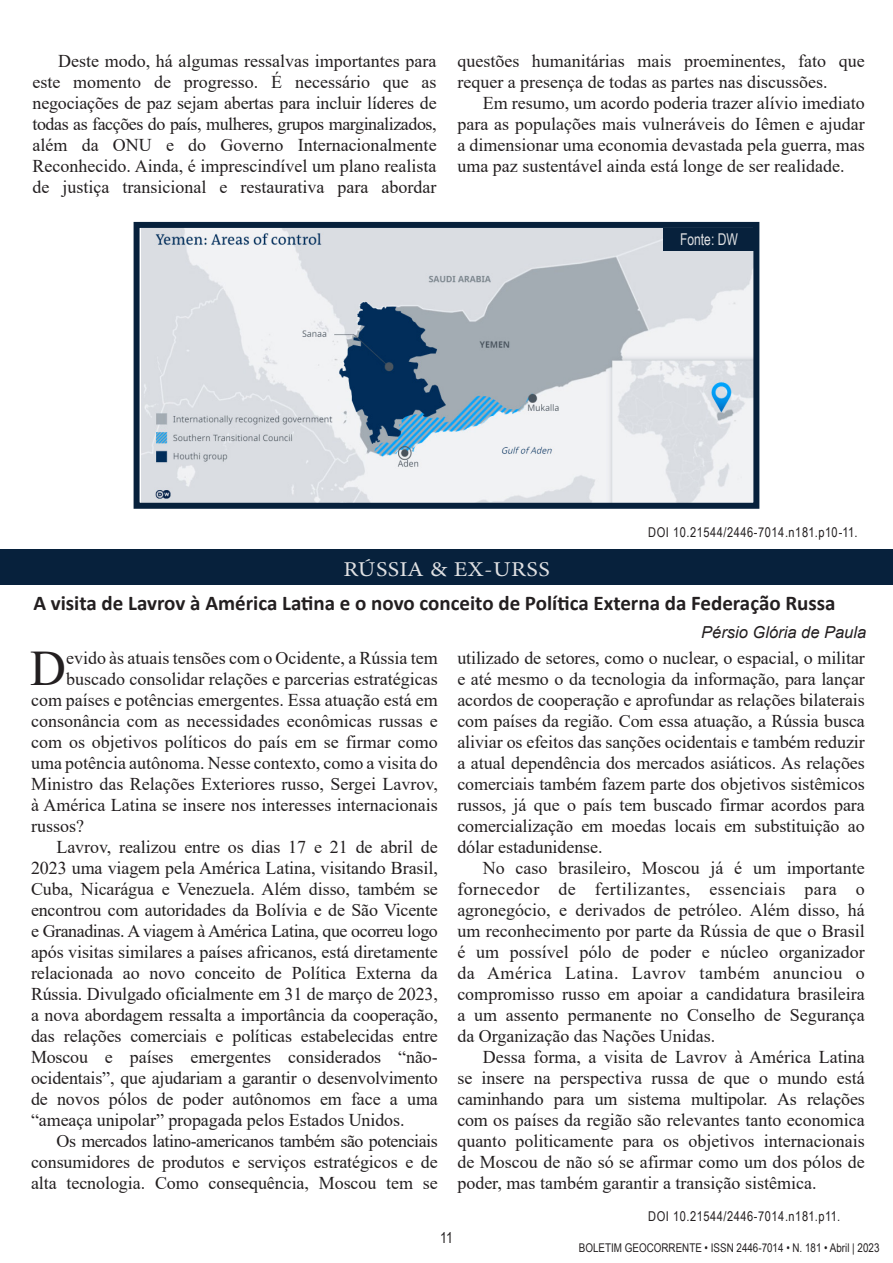
<style>
.page{position:relative;width:893px;height:1263px;background:#fff}
.page>*{position:absolute;margin:0;border:0;box-sizing:border-box;transform-origin:0 0}
.INÍCIO_DO_TEXTO{font:49.65px "Times New Roman";color:#231f20}
.Título_das_seções__R{font:21.15px "Minion Pro";letter-spacing:.02em;color:#e0e1e3;scale:1.14 1}
.TÍTULO{font:700 21px "Calibri";color:#231f20}
.FORMATAÇÃO_TEXTO{font:18px/21px "Times New Roman";color:#231f20;text-align:justify}
.INÍCIO_DO_TEXTO-2{font:18px "Times New Roman";color:#231f20}
.NOME_DO_PESQUISADOR{font:italic 16.5px "Arial";color:#231f20}
.t1{font:16.2px "Arial Narrow";color:#e0e1e3;scale:.91 1}
.t2{font:15px "Arial Narrow";color:#231f20}
.NOME_DO_PESQUISADOR-2{font:13.5px "Arial Narrow";letter-spacing:.04em;color:#231f20}
.t3{font:12px "Arial Narrow";color:#231f20}
</style>
<div class="page">
<img style="left:141px;top:229px;width:611px;height:273px">
<div style="left:134px;top:222px;width:625px;height:287px;border:6px solid #07213c"></div>
<div style="left:663px;top:228px;width:92px;height:22px;background:#07213c"></div>
<div style="left:0;top:549px;width:893px;height:36px;background:#07213c"></div>
<p class="FORMATAÇÃO_TEXTO" style="left:33px;top:50px;width:406px;text-indent:25px">Deste modo, há algumas ressalvas importantes para este momento de progresso. É necessário que as negociações de paz sejam abertas para incluir líderes de todas as facções do país, mulheres, grupos marginalizados, além da ONU e do Governo Internacionalmente Reconhecido. Ainda, é imprescindível um plano realista de justiça transicional e restaurativa para abordar</p>
<p class="FORMATAÇÃO_TEXTO" style="left:457px;top:50px;width:409px">questões humanitárias mais proeminentes, fato que requer a presença de todas as partes nas discussões.</p>
<p class="FORMATAÇÃO_TEXTO" style="left:457px;top:92px;width:409px;text-indent:26px">Em resumo, um acordo poderia trazer alívio imediato para as populações mais vulneráveis do Iêmen e ajudar a dimensionar uma economia devastada pela guerra, mas uma paz sustentável ainda está longe de ser realidade.</p>
<p class="t1" style="left:680px;top:228px;width:65px">Fonte: DW</p>
<p class="Título_das_seções__R" style="left:343px;top:555px;width:183px">RÚSSIA &amp; EX-URSS</p>
<p class="NOME_DO_PESQUISADOR-2" style="left:648px;top:522px;width:211px">DOI 10.21544/2446-7014.n181.p10-11.</p>
<p class="TÍTULO" style="left:33px;top:588px;width:804px">A visita de Lavrov à América Latina e o novo conceito de Política Externa da Federação Russa</p>
<p class="NOME_DO_PESQUISADOR" style="left:701px;top:621px;width:167px">Pérsio Glória de Paula</p>
<p class="INÍCIO_DO_TEXTO" style="left:30px;top:633px;width:37px">D</p>
<p class="INÍCIO_DO_TEXTO-2" style="left:66px;top:645px;width:373px">evido às atuais tensões com o Ocidente, a Rússia tem</p>
<p class="FORMATAÇÃO_TEXTO" style="left:457px;top:646px;width:409px">utilizado de setores, como o nuclear, o espacial, o militar e até mesmo o da tecnologia da informação, para lançar acordos de cooperação e aprofundar as relações bilaterais com países da região. Com essa atuação, a Rússia busca aliviar os efeitos das sanções ocidentais e também reduzir a atual dependência dos mercados asiáticos. As relações comerciais também fazem parte dos objetivos sistêmicos russos, já que o país tem buscado firmar acordos para comercialização em moedas locais em substituição ao dólar estadunidense.</p>
<p class="FORMATAÇÃO_TEXTO" style="left:457px;top:856px;width:409px;text-indent:26px">No caso brasileiro, Moscou já é um importante fornecedor de fertilizantes, essenciais para o agronegócio, e derivados de petróleo. Além disso, há um reconhecimento por parte da Rússia de que o Brasil é um possível pólo de poder e núcleo organizador da América Latina. Lavrov também anunciou o compromisso russo em apoiar a candidatura brasileira a um assento permanente no Conselho de Segurança da Organização das Nações Unidas.</p>
<p class="FORMATAÇÃO_TEXTO" style="left:457px;top:1045px;width:409px;text-indent:26px">Dessa forma, a visita de Lavrov à América Latina se insere na perspectiva russa de que o mundo está caminhando para um sistema multipolar. As relações com os países da região são relevantes tanto economica quanto politicamente para os objetivos internacionais de Moscou de não só se afirmar como um dos pólos de poder, mas também garantir a transição sistêmica.</p>
<p class="NOME_DO_PESQUISADOR-2" style="left:648px;top:1206px;width:194px">DOI 10.21544/2446-7014.n181.p11.</p>
<p class="INÍCIO_DO_TEXTO-2" style="left:66px;top:666px;width:373px">buscado consolidar relações e parcerias estratégicas</p>
<p class="INÍCIO_DO_TEXTO-2" style="left:31px;top:687px;width:408px">com países e potências emergentes. Essa atuação está em</p>
<p class="INÍCIO_DO_TEXTO-2" style="left:31px;top:708px;width:408px">consonância com as necessidades econômicas russas e</p>
<p class="INÍCIO_DO_TEXTO-2" style="left:31px;top:729px;width:408px">com os objetivos políticos do país em se firmar como</p>
<p class="INÍCIO_DO_TEXTO-2" style="left:31px;top:750px;width:408px">uma potência autônoma. Nesse contexto, como a visita do</p>
<p class="INÍCIO_DO_TEXTO-2" style="left:31px;top:771px;width:408px">Ministro das Relações Exteriores russo, Sergei Lavrov,</p>
<p class="INÍCIO_DO_TEXTO-2" style="left:31px;top:792px;width:408px">à América Latina se insere nos interesses internacionais</p>
<p class="INÍCIO_DO_TEXTO-2" style="left:31px;top:813px;width:54px">russos?</p>
<p class="FORMATAÇÃO_TEXTO" style="left:31px;top:835px;width:408px;text-indent:25px">Lavrov, realizou entre os dias 17 e 21 de abril de 2023 uma viagem pela América Latina, visitando Brasil, Cuba, Nicarágua e Venezuela. Além disso, também se encontrou com autoridades da Bolívia e de São Vicente e Granadinas. A viagem à América Latina, que ocorreu logo após visitas similares a países africanos, está diretamente relacionada ao novo conceito de Política Externa da Rússia. Divulgado oficialmente em 31 de março de 2023, a nova abordagem ressalta a importância da cooperação, das relações comerciais e políticas estabelecidas entre Moscou e países emergentes considerados “não&shy;ocidentais”, que ajudariam a garantir o desenvolvimento de novos pólos de poder autônomos em face a uma “ameaça unipolar” propagada pelos Estados Unidos.</p>
<p class="FORMATAÇÃO_TEXTO" style="left:31px;top:1129px;width:408px;text-indent:25px">Os mercados latino-americanos também são potenciais consumidores de produtos e serviços estratégicos e de alta tecnologia. Como consequência, Moscou tem se</p>
<p class="t2" style="left:440px;top:1226px;width:14px">11</p>
<p class="t3" style="left:579px;top:1239px;width:302px">BOLETIM GEOCORRENTE • ISSN 2446-7014 • N. 181 • Abril | 2023</p>
</div>
